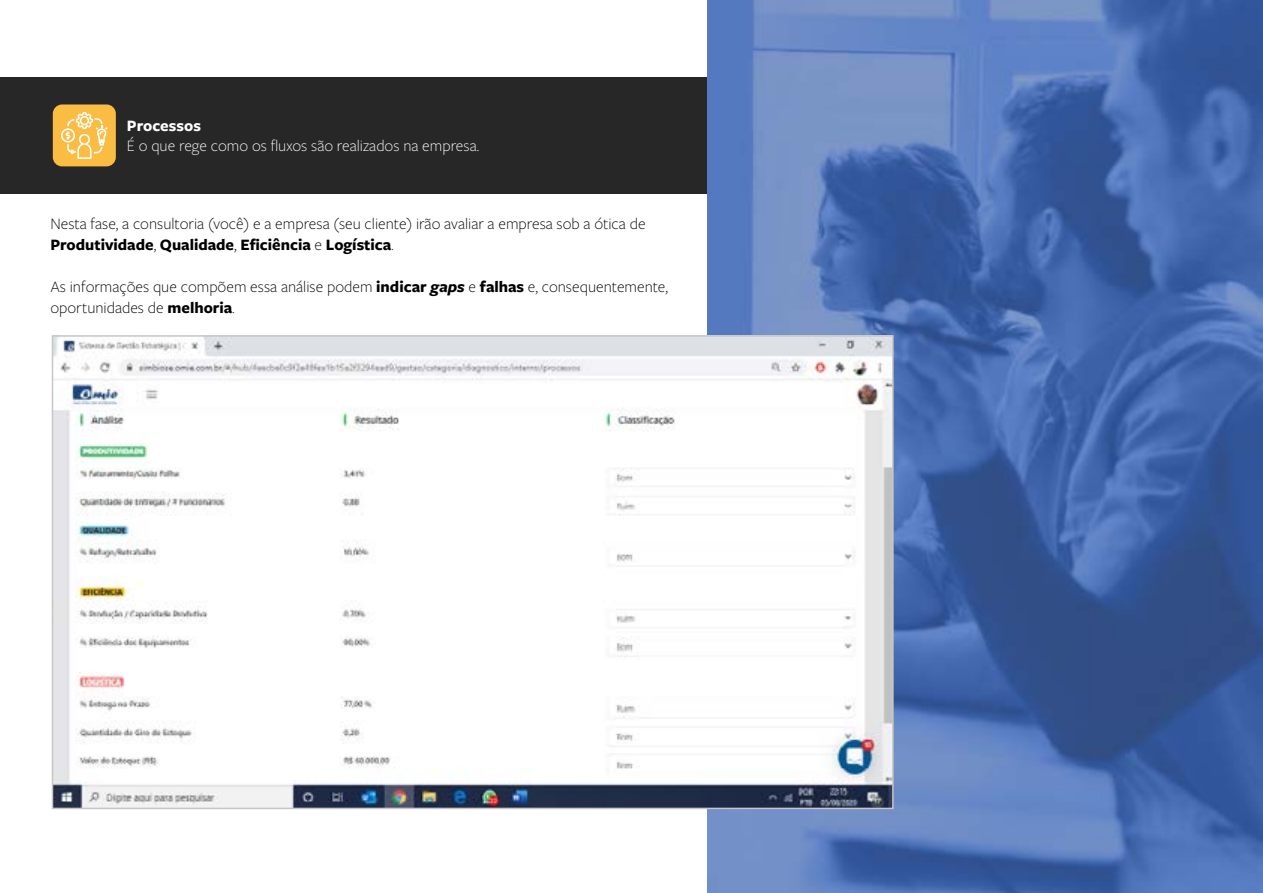
<style>
.page{position:relative;width:1263px;height:893px;background:#fff}
.page>*{position:absolute;margin:0;border:0;box-sizing:border-box;transform-origin:0 0}
.t1{font:300 16.5px/21px "Freight Sans Pro";color:#000}
.t2{font:300 16.5px "Freight Sans Pro";color:#fff}
.t3{font:700 16.5px "Freight Sans Pro";color:#fff}
.s1{font-weight:700}
.s2{font-weight:700;font-style:italic}
</style>
<div class="page">
<div style="left:0;top:77px;width:707px;height:117px;background:#272727"></div>
<div style="left:53px;top:104px;width:63px;height:62px;background:#fbbc43;border-radius:9px"></div>
<svg style="left:61px;top:112px;width:47px;height:47px"></svg>
<img style="left:707px;top:0;width:556px;height:893px">
<img style="left:55px;top:338px;width:836px;height:468px">
<p class="t3" style="left:127px;top:114px;width:76px">Processos</p>
<p class="t2" style="left:127px;top:135px;width:354px">É o que rege como os fluxos são realizados na empresa.</p>
<p class="t1" style="left:50px;top:212px;width:597px">Nesta fase, a consultoria (você) e a empresa (seu cliente) irão avaliar a empresa sob a ótica de<br><span class="s1">Produtividade</span>, <span class="s1">Qualidade</span>, <span class="s1">Eficiência</span> e <span class="s1">Logística</span>.</p>
<p class="t1" style="left:50px;top:275px;width:619px">As informações que compõem essa análise podem <span class="s1">indicar</span> <span class="s2">gaps</span> e <span class="s1">falhas</span> e, consequentemente, oportunidades de <span class="s1">melhoria</span>.</p>
</div>
